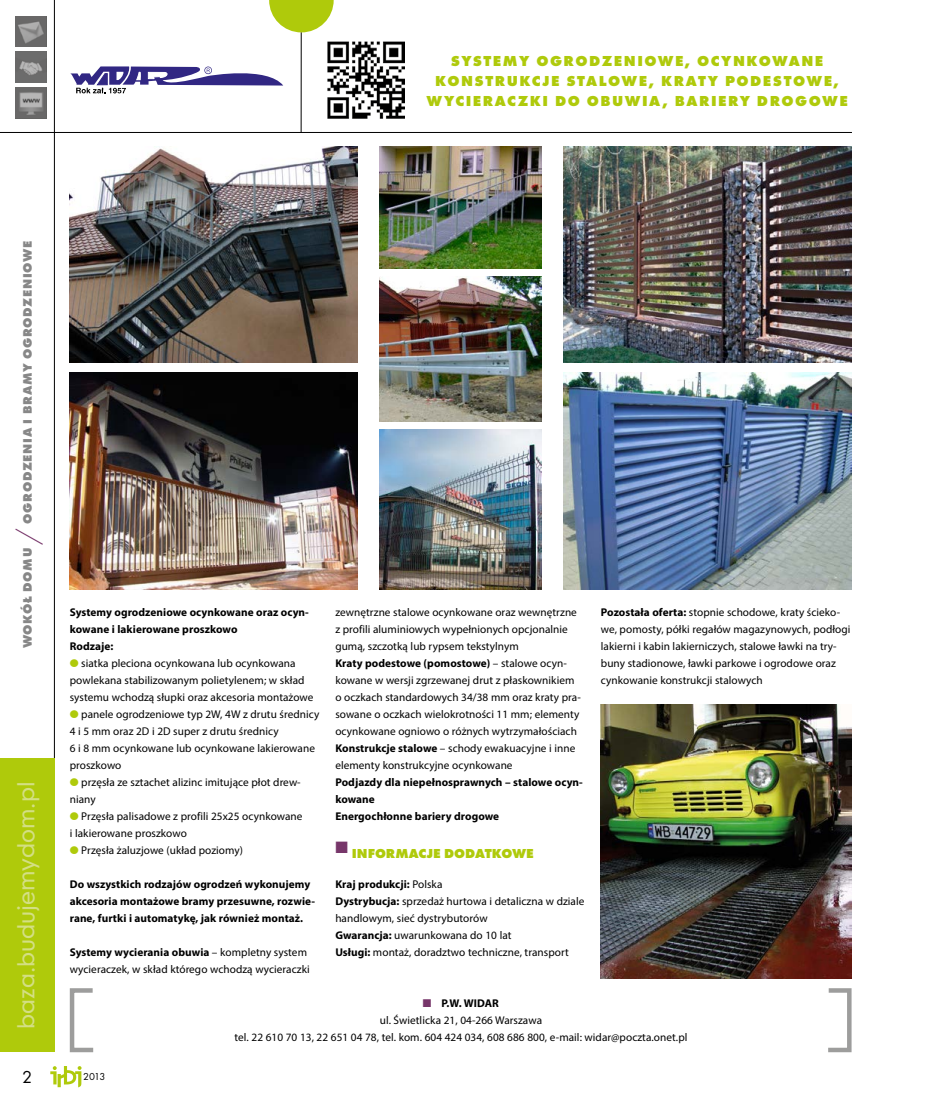
<style>
.page{position:relative;width:936px;height:1106px;background:#fff}
.page>*{position:absolute;margin:0;border:0;box-sizing:border-box;transform-origin:0 0}
.t1{font:30px "Futura TEE Ligh";color:#77366a}
.t2{font:22.5px "Geometric 706 Md EU";color:#d3df84}
.t3{font:18px "Futura TEE";color:#000}
.t4{font:700 15px/19.8px "Futura TEE Extr";letter-spacing:.1em;color:#afca0b;text-align:center}
.t5{font:700 13.5px "Futura TEE Extr";color:#afca0b}
.t6{font:700 12.75px "Futura TEE Extr";letter-spacing:.05em;color:#878787}
.t7{font:11.25px/17px "Myriad Pro";letter-spacing:.005em;color:#000}
.t8{font:700 11.25px/17px "Myriad Pro";letter-spacing:.005em;color:#000}
.t9{font:10.5px "Futura TEE";color:#000}
.s1{color:#afca0b}
.s2{font-weight:700}
.s3{color:#77366a}
</style>
<div class="page">
<hr style="left:54px;top:0;width:1px;height:1052px;background:#000">
<svg style="left:50px;top:1066px;width:31px;height:21px"></svg>
<div style="left:0;top:758px;width:54px;height:294px;background:#afca0b"></div>
<hr style="left:0;top:132px;width:851px;height:1px;background:#000">
<hr style="left:301px;top:32px;width:1px;height:101px;background:#000">
<svg style="left:269px;top:0;width:64px;height:32px"></svg>
<svg style="left:16px;top:16px;width:30px;height:31px"></svg>
<svg style="left:16px;top:52px;width:30px;height:30px"></svg>
<svg style="left:16px;top:88px;width:30px;height:30px"></svg>
<svg style="left:69px;top:988px;width:25px;height:65px"></svg>
<svg style="left:828px;top:988px;width:24px;height:65px"></svg>
<img style="left:379px;top:430px;width:162px;height:159px">
<img style="left:70px;top:147px;width:288px;height:216px">
<img style="left:563px;top:147px;width:288px;height:216px">
<img style="left:70px;top:373px;width:288px;height:216px">
<img style="left:563px;top:373px;width:288px;height:216px">
<img style="left:379px;top:277px;width:162px;height:144px">
<img style="left:379px;top:147px;width:162px;height:121px">
<img style="left:601px;top:704px;width:250px;height:274px">
<img style="left:327px;top:42px;width:77px;height:76px">
<svg style="left:70px;top:66px;width:213px;height:27px"></svg>
<h3 class="t4" style="left:426px;top:51px;width:423px">SYSTEMY OGRODZENIOWE, OCYNKOWANE<br>KONSTRUKCJE STALOWE, KRATY PODESTOWE,<br>WYCIERACZKI DO OBUWIA, BARIERY DROGOWE</h3>
<p class="t6" style="left:20px;top:523px;width:284px;rotate:-90deg">OGRODZENIA I BRAMY OGRODZENIOWE</p>
<h1 class="t1" style="left:11px;top:545px;width:18px;rotate:-90deg">/</h1>
<p class="t6" style="left:20px;top:648px;width:102px;rotate:-90deg">WOKÓŁ DOMU</p>
<h2 class="t2" style="left:11px;top:1028px;width:249px;rotate:-90deg">baza.budujemydom.pl</h2>
<h3 class="t3" style="left:22px;top:1065px;width:12px">2</h3>
<p class="t8" style="left:70px;top:603px;width:240px">Systemy ogrodzeniowe ocynkowane oraz ocyn&shy;kowane i lakierowane proszkowo<br>Rodzaje:</p>
<p class="t7" style="left:70px;top:654px;width:245px"><span class="s1">●</span> siatka pleciona ocynkowana lub ocynkowana powlekana stabilizowanym polietylenem; w skład systemu wchodzą słupki oraz akcesoria montażowe</p>
<p class="t7" style="left:70px;top:705px;width:251px"><span class="s1">●</span> panele ogrodzeniowe typ 2W, 4W z drutu średnicy 4 i 5 mm oraz 2D i 2D super z drutu średnicy<br>6 i 8 mm ocynkowane lub ocynkowane lakierowane proszkowo</p>
<p class="t7" style="left:70px;top:773px;width:232px"><span class="s1">●</span> przęsła ze sztachet alizinc imitujące płot drew&shy;niany</p>
<p class="t7" style="left:70px;top:807px;width:234px"><span class="s1">●</span> Przęsła palisadowe z profili 25x25 ocynkowane i lakierowane proszkowo</p>
<p class="t7" style="left:70px;top:841px;width:175px"><span class="s1">●</span> Przęsła żaluzjowe (układ poziomy)</p>
<p class="t8" style="left:70px;top:875px;width:247px">Do wszystkich rodzajów ogrodzeń wykonujemy akcesoria montażowe bramy przesuwne, rozwie&shy;rane, furtki i automatykę, jak również montaż.</p>
<p class="t7" style="left:70px;top:943px;width:241px"><span class="s2">Systemy wycierania obuwia</span> – kompletny system wycieraczek, w skład którego wchodzą wycieraczki</p>
<p class="t7" style="left:335px;top:603px;width:247px">zewnętrzne stalowe ocynkowane oraz wewnętrzne z profili aluminiowych wypełnionych opcjonalnie gumą, szczotką lub rypsem tekstylnym<br><span class="s2">Kraty podestowe (pomostowe)</span> – stalowe ocyn&shy;kowane w wersji zgrzewanej drut z płaskownikiem o oczkach standardowych 34/38 mm oraz kraty pra&shy;sowane o oczkach wielokrotności 11 mm; elementy ocynkowane ogniowo o różnych wytrzymałościach <span class="s2">Konstrukcje stalowe</span> – schody ewakuacyjne i inne elementy konstrukcyjne ocynkowane</p>
<p class="t8" style="left:335px;top:773px;width:249px">Podjazdy dla niepełnosprawnych – stalowe ocyn&shy;kowane<br>Energochłonne bariery drogowe</p>
<p class="t5" style="left:335px;top:845px;width:200px"><sup>■</sup> INFORMACJE DODATKOWE</p>
<p class="t7" style="left:335px;top:875px;width:250px"><span class="s2">Kraj produkcji:</span> Polska<br><span class="s2">Dystrybucja:</span> sprzedaż hurtowa i detaliczna w dziale handlowym, sieć dystrybutorów<br><span class="s2">Gwarancja:</span> uwarunkowana do 10 lat<br><span class="s2">Usługi:</span> montaż, doradztwo techniczne, transport</p>
<p class="t7" style="left:601px;top:603px;width:251px"><span class="s2">Pozostała oferta:</span> stopnie schodowe, kraty ścieko&shy;we, pomosty, półki regałów magazynowych, podłogi lakierni i kabin lakierniczych, stalowe ławki na try&shy;buny stadionowe, ławki parkowe i ogrodowe oraz cynkowanie konstrukcji stalowych</p>
<p class="t9" style="left:83px;top:1070px;width:24px">2013</p>
<p class="t7" style="left:234px;top:994px;width:454px;text-align:center"><span class="s3">■</span> <span class="s2">P.W. WIDAR<br></span>ul. Świetlicka 21, 04-266 Warszawa<br>tel. 22 610 70 13, 22 651 04 78, tel. kom. 604 424 034, 608 686 800, e-mail: widar@poczta.onet.pl</p>
</div>
